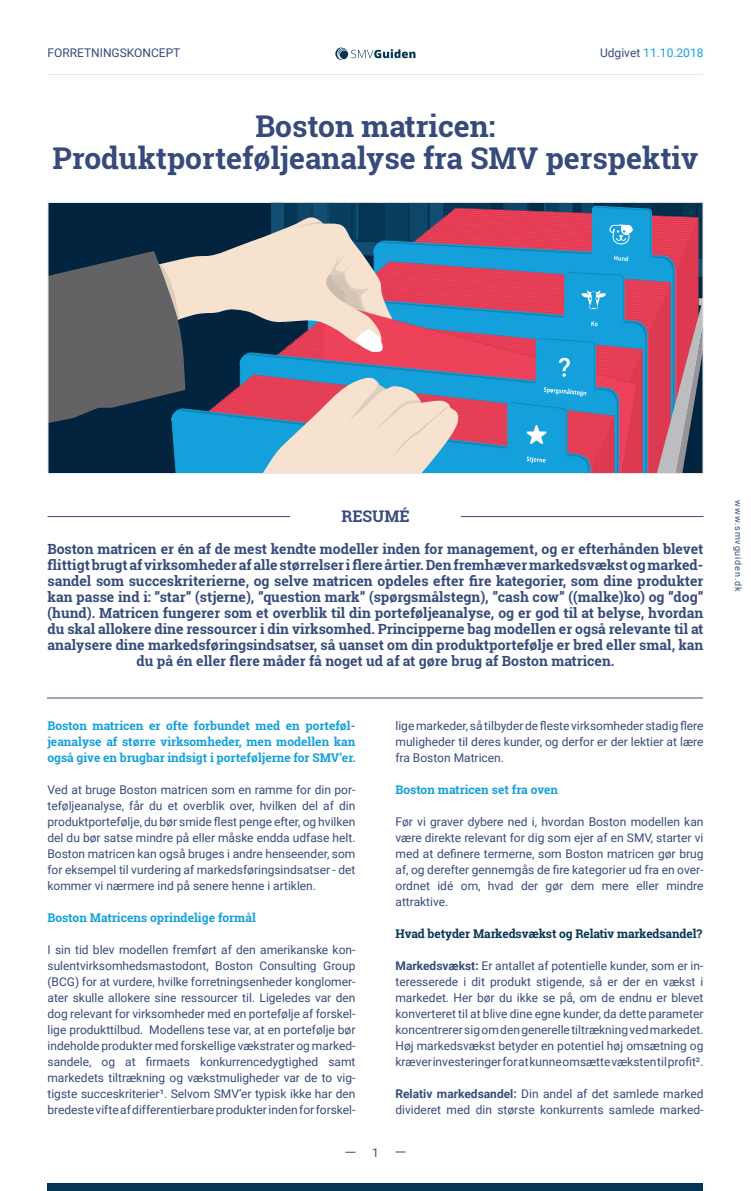
<style>
.page{position:relative;width:751px;height:1191px;background:#fff}
.page>*{position:absolute;margin:0;border:0;box-sizing:border-box;transform-origin:0 0}
.t1{font:700 30px/32px "Roboto Slab";color:#364b7b;text-align:center}
.t2{font:700 16px "Roboto Slab";color:#364b7b}
.t3{font:700 14px/16px "Roboto Slab";color:#364b7b;text-align:center}
.t4{font:12px/16px "Roboto";color:#364b7b;text-align:justify}
.t5{font:700 12px/16px "Roboto Slab";color:#14a0d9;text-align:justify}
.t6{font:700 12px "Roboto Slab";letter-spacing:-.01em;color:#043654}
.t7{font:12px "Roboto";color:#14a0d9}
.t8{font:9px "Roboto";letter-spacing:.1em;color:#364b7b}
.s1{color:#364b7b}
.s2{font-weight:700}
</style>
<div class="page">
<div style="left:48px;top:1183px;width:656px;height:8px;background:#043654"></div>
<svg style="left:336px;top:47px;width:80px;height:13px"></svg>
<hr style="left:48px;top:74px;width:656px;height:1px;background:#e6e7e9">
<svg style="left:50px;top:204px;width:652px;height:268px;background:#76738b"></svg>
<div style="left:48px;top:202px;width:656px;height:272px;border:1px solid #e6e7e9"></div>
<hr style="left:48px;top:516px;width:242px;height:1px;background:#384d7b">
<hr style="left:461px;top:516px;width:243px;height:1px;background:#384d7b">
<hr style="left:47px;top:698px;width:656px;height:1px;background:#384d7b">
<p class="t4" style="left:48px;top:44px;width:134px">FORRETNINGSKONCEPT</p>
<p class="t7" style="left:600px;top:44px;width:105px"><span class="s1">Udgivet</span> 11.10.2018</p>
<h1 class="t1" style="left:53px;top:110px;width:647px">Boston matricen:<br>Produktporteføljeanalyse fra SMV perspektiv</h1>
<h2 class="t2" style="left:341px;top:505px;width:70px">RESUMÉ</h2>
<p class="t3" style="left:48px;top:541px;width:658px">Boston matricen er én af de mest kendte modeller inden for management, og er efterhånden blevet flittigt brugt af virksomheder af alle størrelser i flere årtier. Den fremhæver markedsvækst og marked&shy;sandel som succeskriterierne, og selve matricen opdeles efter fire kategorier, som dine produkter kan passe ind i: ”star” (stjerne), ”question mark” (spørgsmålstegn), ”cash cow” ((malke)ko) og ”dog” (hund). Matricen fungerer som et overblik til din porteføljeanalyse, og er god til at belyse, hvordan du skal allokere dine ressourcer i din virksomhed. Principperne bag modellen er også relevante til at analysere dine markedsføringsindsatser, så uanset om din produktportefølje er bred eller smal, kan du på én eller flere måder få noget ud af at gøre brug af Boston matricen.</p>
<p class="t5" style="left:47px;top:718px;width:310px">Boston matricen er ofte forbundet med en porteføl&shy;jeanalyse af større virksomheder, men modellen kan også give en brugbar indsigt i porteføljerne for SMV’er.</p>
<p class="t4" style="left:47px;top:782px;width:310px">Ved at bruge Boston matricen som en ramme for din por&shy;teføljeanalyse, får du et overblik over, hvilken del af din produktportefølje, du bør smide flest penge efter, og hvilken del du bør satse mindre på eller måske endda udfase helt.<br>Boston matricen kan også bruges i andre henseender, som for eksempel til vurdering af markedsføringsindsatser - det kommer vi nærmere ind på senere henne i artiklen.</p>
<p class="t5" style="left:47px;top:910px;width:210px">Boston Matricens oprindelige formål</p>
<p class="t4" style="left:47px;top:942px;width:310px">I sin tid blev modellen fremført af den amerikanske kon&shy;sulentvirksomhedsmastodont, Boston Consulting Group (BCG) for at vurdere, hvilke forretningsenheder konglomer&shy;ater skulle allokere sine ressourcer til. Ligeledes var den dog relevant for virksomheder med en portefølje af forskel&shy;lige produkttilbud. Modellens tese var, at en portefølje bør indeholde produkter med forskellige vækstrater og marked&shy;sandele, og at firmaets konkurrencedygtighed samt markedets tiltrækning og vækstmuligheder var de to vig&shy;tigste succeskriterier¹. Selvom SMV’er typisk ikke har den bredeste vifte af differentierbare produkter inden for forskel-</p>
<p class="t4" style="left:372px;top:1144px;width:8px">1</p>
<p class="t4" style="left:396px;top:717px;width:310px">lige markeder, så tilbyder de fleste virksomheder stadig flere muligheder til deres kunder, og derfor er der lektier at lære fra Boston Matricen.</p>
<p class="t5" style="left:396px;top:781px;width:164px">Boston matricen set fra oven</p>
<p class="t4" style="left:396px;top:813px;width:310px">Før vi graver dybere ned i, hvordan Boston modellen kan være direkte relevant for dig som ejer af en SMV, starter vi med at definere termerne, som Boston matricen gør brug af, og derefter gennemgås de fire kategorier ud fra en over&shy;ordnet idé om, hvad der gør dem mere eller mindre attraktive.</p>
<p class="t6" style="left:396px;top:925px;width:308px">Hvad betyder Markedsvækst og Relativ markedsandel?</p>
<p class="t4" style="left:395px;top:957px;width:310px"><span class="s2">Markedsvækst:</span> Er antallet af potentielle kunder, som er in&shy;teresserede i dit produkt stigende, så er der en vækst i markedet. Her bør du ikke se på, om de endnu er blevet konverteret til at blive dine egne kunder, da dette parameter koncentrerer sig om den generelle tiltrækning ved markedet.<br>Høj markedsvækst betyder en potentiel høj omsætning og kræver investeringer for at kunne omsætte væksten til profit².</p>
<p class="t4" style="left:395px;top:1085px;width:310px"><span class="s2">Relativ markedsandel:</span> Din andel af det samlede marked divideret med din største konkurrents samlede marked-</p>
<p class="t8" style="left:745px;top:500px;width:93px;rotate:90deg">www.smvguiden.dk</p>
</div>
